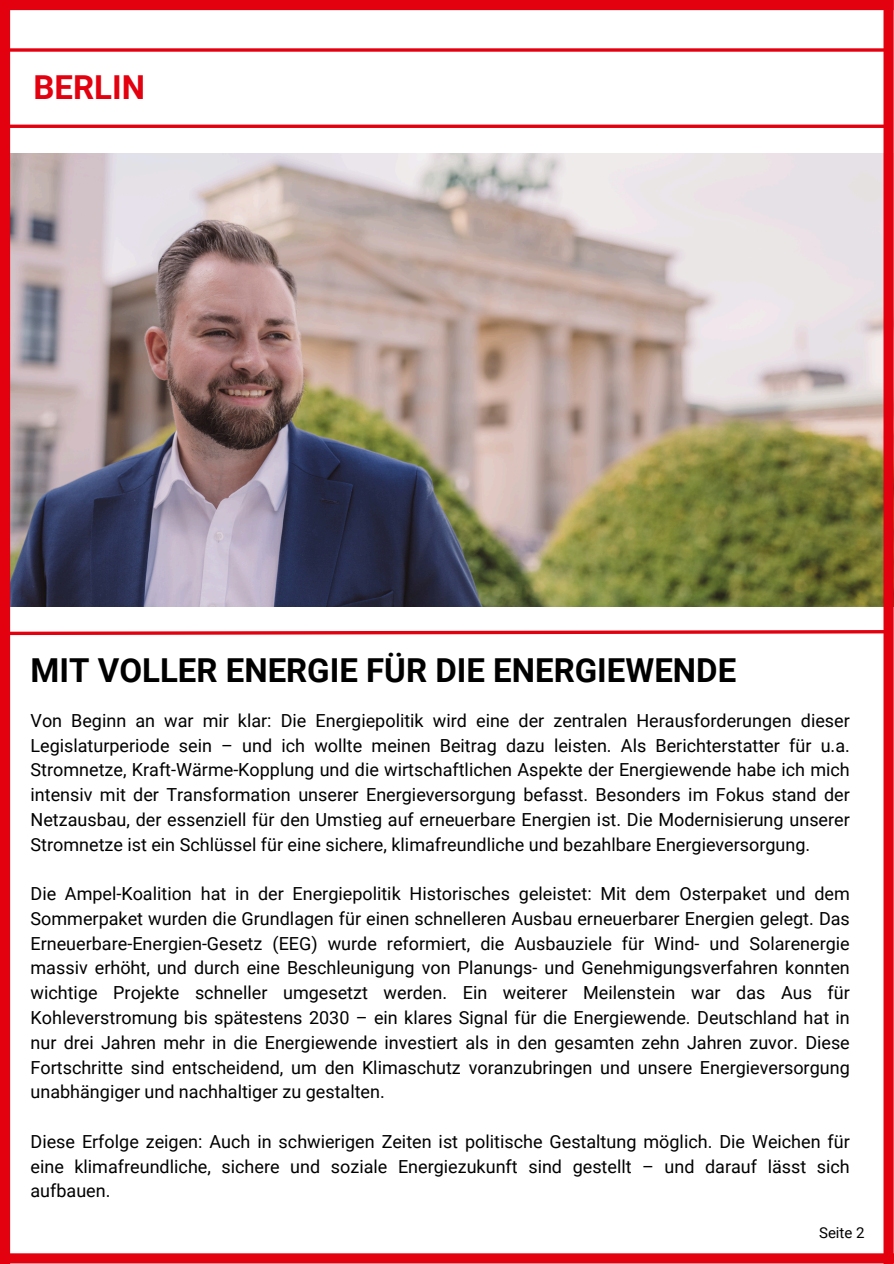
<style>
.page{position:relative;width:894px;height:1264px;background:#fff}
.page>*{position:absolute;margin:0;border:0;box-sizing:border-box;transform-origin:0 0}
.t1{font:700 33px "Roboto";color:#000}
.t2{font:700 33px "Roboto";color:#e3000f}
.t3{font:18px/24.8px "Roboto";color:#000;text-align:justify}
.t4{font:15px "Roboto";color:#000}
</style>
<div class="page">
<hr style="left:0;top:125px;width:888px;height:3px;background:#e3000f">
<svg style="left:10px;top:48px;width:873px;height:4px;background:#e72733"></svg>
<img style="left:10px;top:153px;width:873px;height:454px">
<div style="left:883px;top:0;width:10px;height:1263px;background:#e3000f"></div>
<div style="left:0;top:0;width:10px;height:1263px;background:#e3000f"></div>
<div style="left:0;top:1253px;width:893px;height:10px;background:#e3000f"></div>
<div style="left:0;top:0;width:893px;height:10px;background:#e3000f"></div>
<svg style="left:10px;top:628px;width:874px;height:8px"></svg>
<p class="t2" style="left:34px;top:68px;width:113px">BERLIN</p>
<p class="t1" style="left:31px;top:652px;width:707px">MIT VOLLER ENERGIE FÜR DIE ENERGIEWENDE</p>
<p class="t3" style="left:31px;top:708px;width:820px">Von Beginn an war mir klar: Die Energiepolitik wird eine der zentralen Herausforderungen dieser Legislaturperiode sein – und ich wollte meinen Beitrag dazu leisten. Als Berichterstatter für u.a.<br>Stromnetze, Kraft-Wärme-Kopplung und die wirtschaftlichen Aspekte der Energiewende habe ich mich intensiv mit der Transformation unserer Energieversorgung befasst. Besonders im Fokus stand der Netzausbau, der essenziell für den Umstieg auf erneuerbare Energien ist. Die Modernisierung unserer Stromnetze ist ein Schlüssel für eine sichere, klimafreundliche und bezahlbare Energieversorgung.</p>
<h1 class="t3" style="left:31px;top:881px;width:820px">Die Ampel-Koalition hat in der Energiepolitik Historisches geleistet: Mit dem Osterpaket und dem Sommerpaket wurden die Grundlagen für einen schnelleren Ausbau erneuerbarer Energien gelegt. Das Erneuerbare-Energien-Gesetz (EEG) wurde reformiert, die Ausbauziele für Wind- und Solarenergie massiv erhöht, und durch eine Beschleunigung von Planungs- und Genehmigungsverfahren konnten wichtige Projekte schneller umgesetzt werden. Ein weiterer Meilenstein war das Aus für Kohleverstromung bis spätestens 2030 – ein klares Signal für die Energiewende. Deutschland hat in nur drei Jahren mehr in die Energiewende investiert als in den gesamten zehn Jahren zuvor. Diese Fortschritte sind entscheidend, um den Klimaschutz voranzubringen und unsere Energieversorgung unabhängiger und nachhaltiger zu gestalten.</h1>
<p class="t3" style="left:31px;top:1129px;width:820px">Diese Erfolge zeigen: Auch in schwierigen Zeiten ist politische Gestaltung möglich. Die Weichen für eine klimafreundliche, sichere und soziale Energiezukunft sind gestellt – und darauf lässt sich aufbauen.</p>
<p class="t4" style="left:818px;top:1223px;width:47px">Seite 2</p>
</div>
